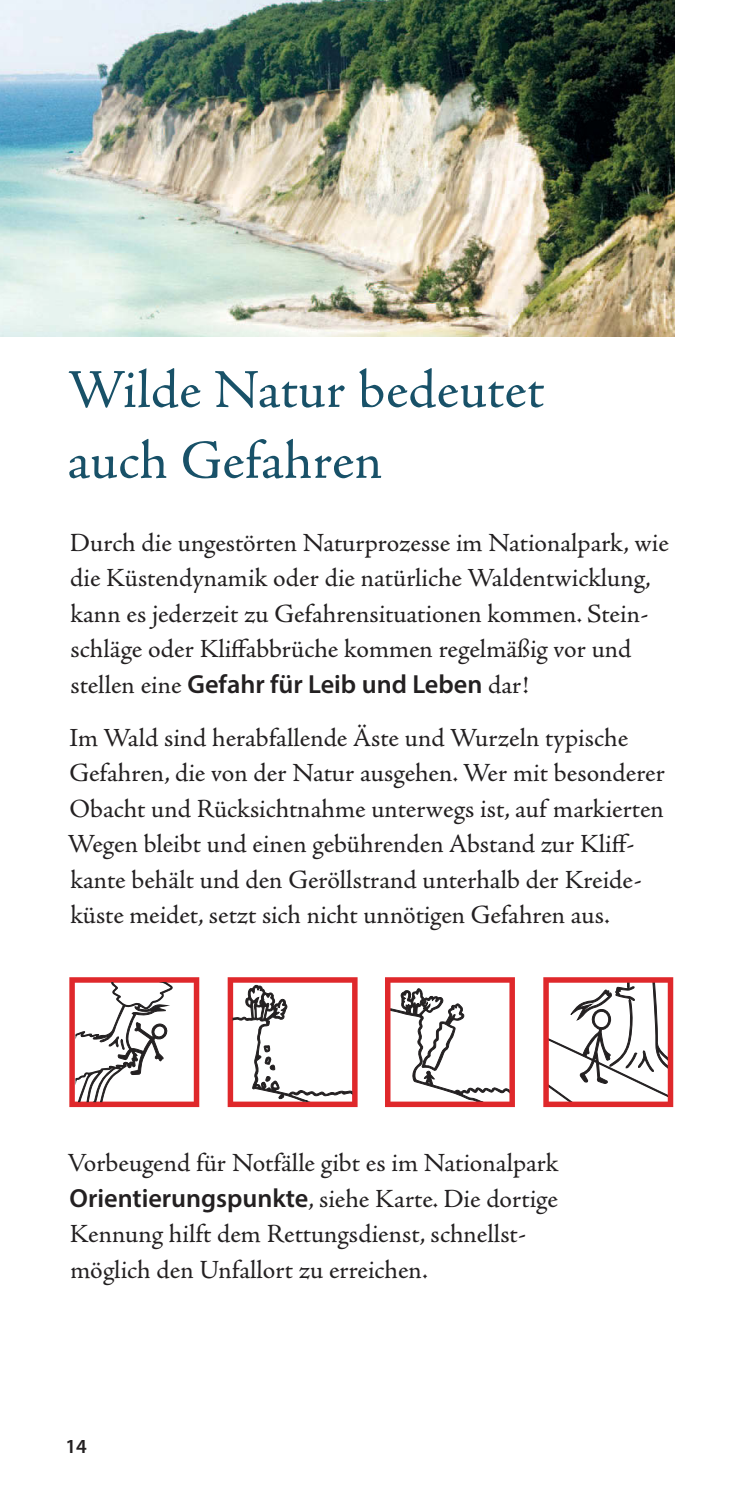
<style>
.page{position:relative;width:745px;height:1489px;background:#fff}
.page>*{position:absolute;margin:0;border:0;box-sizing:border-box;transform-origin:0 0}
.t1{font:55px/70.8px "Adobe Jenson Pro";letter-spacing:.01em;color:#185168}
.t2{font:26.25px/35.5px "Adobe Jenson Pro";color:#232021}
.t3{font:600 26.25px "Myriad Pro";color:#232021}
.t4{font:600 20px "Myriad Pro";color:#232021}
.s1{font-family:"Adobe Jenson Pro";font-weight:400}
.s2{font-family:"Myriad Pro";font-weight:600}
</style>
<div class="page">
<img style="left:0;top:0;width:673px;height:337px">
<svg style="left:69px;top:977px;width:130px;height:130px"></svg>
<svg style="left:227px;top:977px;width:130px;height:129px"></svg>
<svg style="left:543px;top:977px;width:129px;height:129px"></svg>
<svg style="left:385px;top:977px;width:129px;height:129px"></svg>
<h1 class="t1" style="left:67px;top:355px;width:478px">Wilde Natur bedeutet auch Gefahren</h1>
<p class="t2" style="left:70px;top:525px;width:600px">Durch die ungestörten Naturprozesse im Nationalpark, wie die Küstendynamik oder die natürliche Waldentwicklung, kann es jederzeit zu Gefahrensituationen kommen. Stein&shy;schläge oder Kliffabbrüche kommen regelmäßig vor und</p>
<p class="t3" style="left:70px;top:667px;width:459px"><span class="s1">stellen eine</span> Gefahr für Leib und Leben <span class="s1">dar!</span></p>
<p class="t2" style="left:68px;top:720px;width:598px">Im Wald sind herabfallende Äste und Wurzeln typische Gefahren, die von der Natur ausgehen. Wer mit besonderer Obacht und Rücksichtnahme unterwegs ist, auf markierten Wegen bleibt und einen gebührenden Abstand zur Kliff&shy;kante behält und den Geröllstrand unterhalb der Kreide&shy;küste meidet, setzt sich nicht unnötigen Gefahren aus.</p>
<p class="t2" style="left:67px;top:1145px;width:492px">Vorbeugend für Notfälle gibt es im Nationalpark <span class="s2">Orientierungspunkte</span>, siehe Karte. Die dortige Kennung hilft dem Rettungsdienst, schnellst&shy;möglich den Unfallort zu erreichen.</p>
<p class="t4" style="left:65px;top:1433px;width:23px">14</p>
</div>
